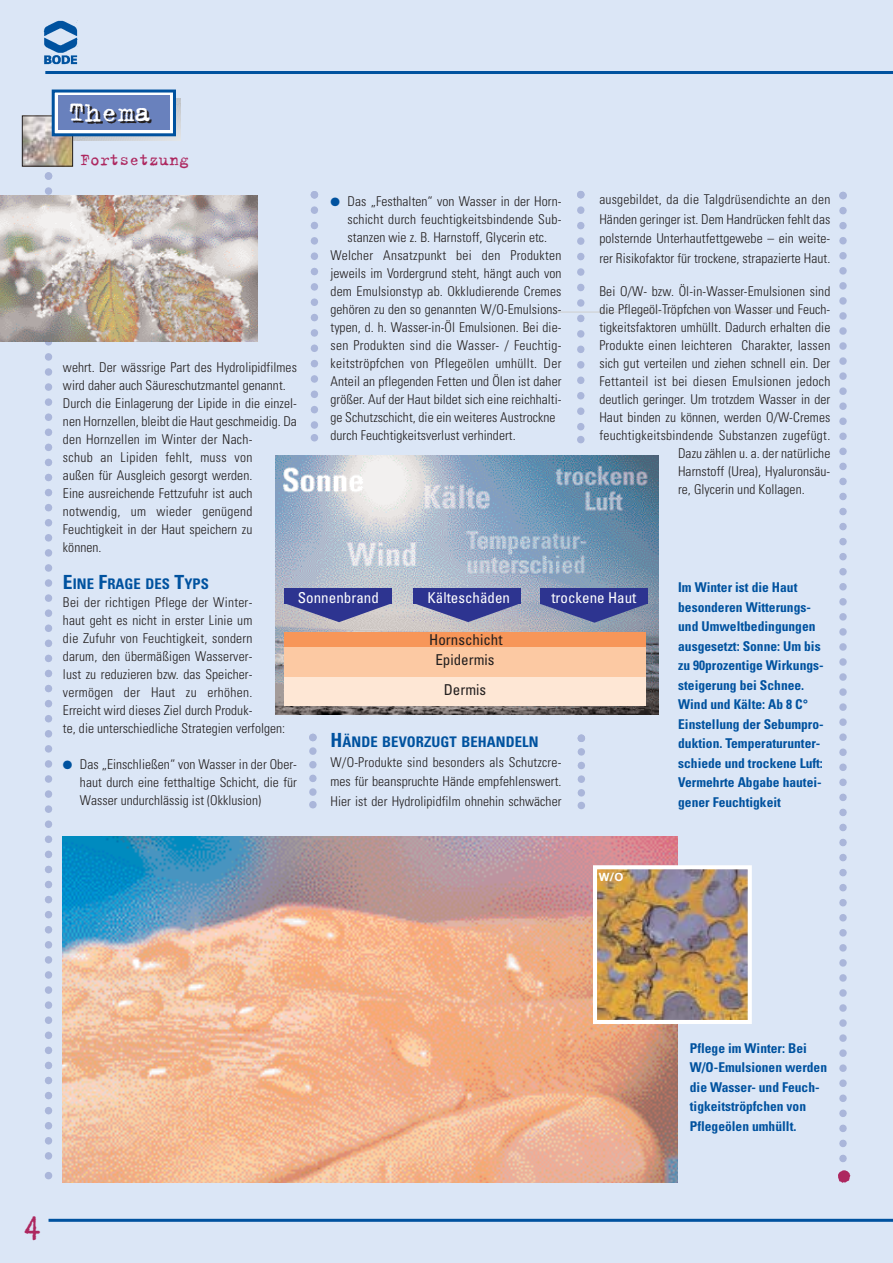
<style>
.page{position:relative;width:893px;height:1263px;background:#fff}
.page>*{position:absolute;margin:0;border:0;box-sizing:border-box;transform-origin:0 0}
.t1{font:55.8px "Trixie";color:#ad275f}
.t2{font:36.15px "Trixie";color:#ad275f}
.t3{font:30px "Trixie";color:#231f1f}
.t4{font:18px "Trixie";color:#ad275f}
.t5{font:condensed 15px "Univers";color:#fff}
.t6{font:condensed 15px/20.1px "Univers";color:#231f1f;text-align:center}
.t7{font:700 condensed 14.7px "Univers";letter-spacing:.005em;color:#00529f}
.t8{font:300 condensed 13.5px/18px "Univers";letter-spacing:.005em;color:#231f1f;text-align:justify}
.t9{font:700 condensed 13.5px/19.5px "Univers";color:#00529f}
.t10{font:700 11.4px "Helvetica Neue";color:#fff}
.s1{color:#00529f}
.s2{font-size:19.5px}
</style>
<div class="page">
<div style="left:0;top:0;width:892px;height:1263px;background:#dbe6f6"></div>
<svg style="left:311px;top:191px;width:7px;height:251px"></svg>
<svg style="left:309px;top:734px;width:7px;height:74px"></svg>
<svg style="left:577px;top:735px;width:8px;height:74px"></svg>
<hr style="left:49px;top:1219px;width:843px;height:3px;background:#00529f">
<hr style="left:45px;top:71px;width:847px;height:3px;background:#00529f">
<svg style="left:45px;top:172px;width:7px;height:1007px"></svg>
<svg style="left:839px;top:192px;width:7px;height:990px"></svg>
<img style="left:44px;top:20px;width:34px;height:45px">
<svg style="left:577px;top:191px;width:7px;height:252px"></svg>
<svg style="left:73px;top:98px;width:108px;height:43px"></svg>
<img style="left:24px;top:118px;width:47px;height:47px">
<div style="left:22px;top:116px;width:51px;height:51px;border:1px solid #231f1f"></div>
<svg style="left:56px;top:94px;width:116px;height:38px"></svg>
<div style="left:52px;top:90px;width:124px;height:46px;border:3px solid #00529f"></div>
<div style="left:58px;top:96px;width:112px;height:34px;background:#6981bd"></div>
<hr style="left:554px;top:311px;width:237px;height:2px;background:#d1d3d5">
<img style="left:62px;top:836px;width:615px;height:346px">
<img style="left:598px;top:870px;width:148px;height:149px">
<div style="left:593px;top:865px;width:158px;height:159px;border:4px solid #fff"></div>
<img style="left:0;top:195px;width:257px;height:147px">
<img style="left:275px;top:455px;width:383px;height:259px">
<div style="left:285px;top:632px;width:361px;height:16px;background:#f79659"></div>
<div style="left:285px;top:647px;width:361px;height:32px;background:#fcc9a3"></div>
<div style="left:285px;top:677px;width:361px;height:29px;background:#fee7d5"></div>
<div style="left:284px;top:588px;width:108px;height:15px;background:#2d3490"></div>
<div style="left:540px;top:588px;width:107px;height:16px;background:#2d3490"></div>
<div style="left:413px;top:588px;width:108px;height:16px;background:#2d3490"></div>
<svg style="left:284px;top:603px;width:108px;height:19px;background:#7a7baa"></svg>
<svg style="left:413px;top:604px;width:108px;height:18px;background:#797cac"></svg>
<svg style="left:539px;top:604px;width:108px;height:19px;background:#646da1"></svg>
<h3 class="t3" style="left:70px;top:95px;width:84px">Thema</h3>
<h3 class="t4" style="left:80px;top:148px;width:110px">Fortsetzung</h3>
<p class="t8" style="left:599px;top:191px;width:232px;line-height:19.5px">ausgebildet, da die Talgdrüsendichte an den Händen geringer ist. Dem Handrücken fehlt das polsternde Unterhautfettgewebe – ein weite&shy;rer Risikofaktor für trockene, strapazierte Haut.</p>
<p class="t8" style="left:599px;top:283px;width:232px">Bei O/W- bzw. Öl-in-Wasser-Emulsionen sind</p>
<p class="t8" style="left:599px;top:301px;width:232px">die Pflegeöl-Tröpfchen von Wasser und Feuch-</p>
<p class="t8" style="left:599px;top:319px;width:232px">tigkeitsfaktoren umhüllt. Dadurch erhalten die</p>
<p class="t8" style="left:599px;top:337px;width:232px">Produkte einen leichteren Charakter, lassen</p>
<p class="t8" style="left:599px;top:355px;width:232px">sich gut verteilen und ziehen schnell ein. Der</p>
<p class="t8" style="left:599px;top:373px;width:232px">Fettanteil ist bei diesen Emulsionen jedoch</p>
<p class="t8" style="left:599px;top:391px;width:232px">deutlich geringer. Um trotzdem Wasser in der</p>
<p class="t8" style="left:599px;top:409px;width:232px">Haut binden zu können, werden O/W-Cremes</p>
<p class="t8" style="left:599px;top:427px;width:232px">feuchtigkeitsbindende Substanzen zugefügt.</p>
<p class="t8" style="left:678px;top:445px;width:154px">Dazu zählen u. a. der natürliche</p>
<p class="t8" style="left:678px;top:463px;width:154px">Harnstoff (Urea), Hyaluronsäu-</p>
<p class="t8" style="left:678px;top:481px;width:128px">re, Glycerin und Kollagen.</p>
<p class="t8" style="left:330px;top:193px;width:232px"><span class="s1">●</span> Das „Festhalten“ von Wasser in der Horn-</p>
<p class="t8" style="left:347px;top:211px;width:215px">schicht durch feuchtigkeitsbindende Sub-</p>
<p class="t8" style="left:347px;top:229px;width:201px">stanzen wie z. B. Harnstoff, Glycerin etc.</p>
<p class="t8" style="left:330px;top:247px;width:232px">Welcher Ansatzpunkt bei den Produkten</p>
<p class="t8" style="left:330px;top:265px;width:232px">jeweils im Vordergrund steht, hängt auch von</p>
<p class="t8" style="left:330px;top:283px;width:232px">dem Emulsionstyp ab. Okkludierende Cremes</p>
<p class="t8" style="left:330px;top:301px;width:232px">gehören zu den so genannten W/O-Emulsions-</p>
<p class="t8" style="left:330px;top:319px;width:232px">typen, d. h. Wasser-in-Öl Emulsionen. Bei die-</p>
<p class="t8" style="left:330px;top:337px;width:232px">sen Produkten sind die Wasser- / Feuchtig-</p>
<p class="t8" style="left:330px;top:355px;width:232px">keitströpfchen von Pflegeölen umhüllt. Der</p>
<p class="t8" style="left:330px;top:373px;width:232px">Anteil an pflegenden Fetten und Ölen ist daher</p>
<p class="t8" style="left:330px;top:391px;width:232px">größer. Auf der Haut bildet sich eine reichhalti-</p>
<p class="t8" style="left:330px;top:409px;width:226px">ge Schutzschicht, die ein weiteres Austrockne</p>
<p class="t8" style="left:330px;top:427px;width:187px">durch Feuchtigkeitsverlust verhindert.</p>
<p class="t8" style="left:63px;top:360px;width:235px;text-align:left">wehrt. Der wässrige Part des Hydrolipidfilmes wird daher auch Säureschutzmantel genannt.<br>Durch die Einlagerung der Lipide in die einzel&shy;nen Hornzellen, bleibt die Haut geschmeidig. Da den Hornzellen im Winter der Nach-<br>schub an Lipiden fehlt, muss von<br>außen für Ausgleich gesorgt werden.<br>Eine ausreichende Fettzufuhr ist auch notwendig, um wieder genügend Feuchtigkeit in der Haut speichern zu<br>können.</p>
<p class="t7" style="left:63px;top:579px;width:147px"><span class="s2">E</span>INE <span class="s2">F</span>RAGE DES <span class="s2">T</span>YPS</p>
<p class="t8" style="left:63px;top:595px;width:224px;text-align:left">Bei der richtigen Pflege der Winter-<br>haut geht es nicht in erster Linie um<br>die Zufuhr von Feuchtigkeit, sondern darum, den übermäßigen Wasserver-<br>lust zu reduzieren bzw. das Speicher&shy;vermögen der Haut zu erhöhen.<br>Erreicht wird dieses Ziel durch Produk-<br>te, die unterschiedliche Strategien verfolgen:</p>
<p class="t8" style="left:80px;top:757px;width:218px;text-indent:-17px"><span class="s1">●</span> Das „Einschließen“ von Wasser in der Ober&shy;haut durch eine fetthaltige Schicht, die für Wasser undurchlässig ist (Okklusion)</p>
<p class="t9" style="left:678px;top:579px;width:147px">Im Winter ist die Haut besonderen Witterungs&shy;und Umweltbedingungen ausgesetzt: Sonne: Um bis zu 90prozentige Wirkungs&shy;steigerung bei Schnee.<br>Wind und Kälte: Ab 8 C°<br>Einstellung der Sebumpro&shy;duktion. Temperaturunter&shy;schiede und trockene Luft:<br>Vermehrte Abgabe hautei&shy;gener Feuchtigkeit</p>
<p class="t5" style="left:427px;top:592px;width:84px">Kälteschäden</p>
<p class="t5" style="left:551px;top:592px;width:86px">trockene Haut</p>
<p class="t5" style="left:298px;top:592px;width:82px">Sonnenbrand</p>
<p class="t6" style="left:429px;top:631px;width:75px">Hornschicht<br>Epidermis</p>
<p class="t6" style="left:444px;top:680px;width:44px">Dermis</p>
<p class="t7" style="left:330px;top:737px;width:209px"><span class="s2">H</span>ÄNDE BEVORZUGT BEHANDELN</p>
<p class="t8" style="left:330px;top:754px;width:232px;line-height:19.5px">W/O-Produkte sind besonders als Schutzcre&shy;mes für beanspruchte Hände empfehlenswert.<br>Hier ist der Hydrolipidfilm ohnehin schwächer</p>
<p class="t10" style="left:599px;top:873px;width:26px">W/O</p>
<h2 class="t2" style="left:23px;top:1203px;width:21px">4</h2>
<p class="t9" style="left:689px;top:1039px;width:139px">Pflege im Winter: Bei<br>W/O-Emulsionen werden die Wasser- und Feuch&shy;tigkeitströpfchen von<br>Pflegeölen umhüllt.</p>
<h1 class="t1" style="left:829px;top:1136px;width:32px">•</h1>
</div>
